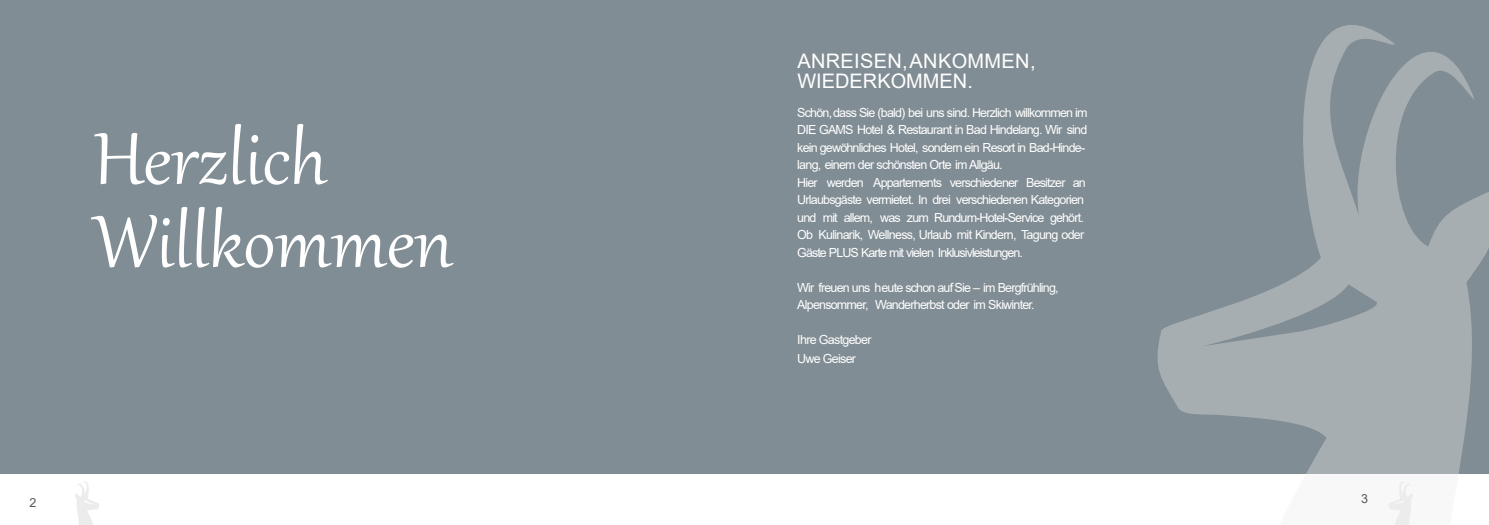
<style>
.page{position:relative;width:1489px;height:525px;background:#fff}
.page>*{position:absolute;margin:0;border:0;box-sizing:border-box;transform-origin:0 0}
.t1{font:90px/83px "Gabriola";color:#fff}
.t2{font:20px/20px "Arial";letter-spacing:.015em;color:#fff}
.t3{font:12.5px/17.5px "Arial";letter-spacing:-.065em;color:#fff}
.t4{font:12.5px "Arial";color:#575755}
</style>
<div class="page">
<svg style="left:75px;top:482px;width:24px;height:43px"></svg>
<div style="left:0;top:0;width:1488px;height:473px;background:#818d94"></div>
<svg style="left:1152px;top:0;width:337px;height:474px"></svg>
<svg style="left:1388px;top:481px;width:25px;height:44px"></svg>
<h1 class="t1" style="left:94px;top:125px;width:361px">Herzlich<br>Willkommen</h1>
<p class="t4" style="left:29px;top:498px;width:8px">2</p>
<h2 class="t2" style="left:797px;top:53px;width:240px">ANREISEN,ANKOMMEN,<br>WIEDERKOMMEN.</h2>
<p class="t3" style="left:797px;top:105px;width:292px">Schön,dass Sie (bald) bei uns sind. Herzlich willkommen im DIE GAMS Hotel &amp; Restaurant in Bad Hindelang. Wir sind kein gewöhnliches Hotel, sondern ein Resort in Bad-Hinde&shy;lang, einem der schönsten Orte im Allgäu.<br>Hier werden Appartements verschiedener Besitzer an Urlaubsgäste vermietet. In drei verschiedenen Kategorien und mit allem, was zum Rundum-Hotel-Service gehört.<br>Ob Kulinarik, Wellness, Urlaub mit Kindern, Tagung oder Gäste PLUS Karte mit vielen Inklusivleistungen.</p>
<p class="t3" style="left:797px;top:280px;width:263px">Wir freuen uns heute schon auf Sie – im Bergfrühling,<br>Alpensommer, Wanderherbst oder im Skiwinter.</p>
<p class="t3" style="left:797px;top:331px;width:76px;line-height:18.8px">Ihre Gastgeber<br>Uwe Geiser</p>
<p class="t4" style="left:1361px;top:494px;width:8px">3</p>
</div>
